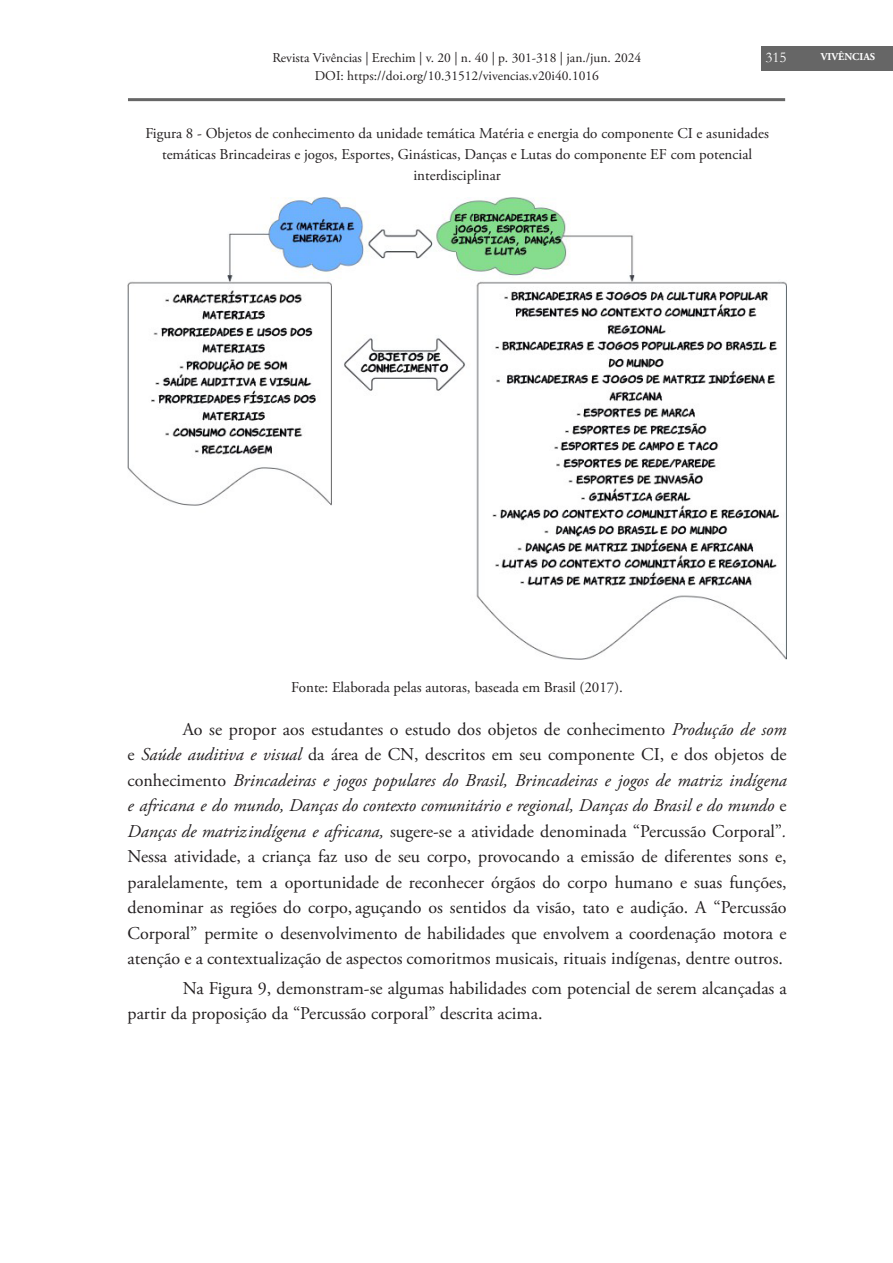
<style>
.page{position:relative;width:893px;height:1263px;background:#fff}
.page>*{position:absolute;margin:0;border:0;box-sizing:border-box;transform-origin:0 0}
.TEXTO_NORMAL{font:18px/25.5px "Adobe Garamond Pro";color:#231f20;text-align:justify}
.Tabela{font:15px/21px "Adobe Garamond Pro";color:#231f20;text-align:center}
.t1{font:15px "Garamond";color:#fff}
.t2{font:13.5px "Adobe Garamond Pro";color:#231f20}
.t3{font:700 10.5px "Adobe Garamond Pro";color:#fff}
.s1{font-style:italic}
</style>
<div class="page">
<div style="left:761px;top:46px;width:132px;height:25px;background:#666"></div>
<hr style="left:128px;top:98px;width:657px;height:3px;background:#666">
<img style="left:128px;top:197px;width:659px;height:462px">
<p class="t2" style="left:272px;top:49px;width:370px">Revista Vivências | Erechim | v. 20 | n. 40 | p. 301-318 | jan./jun. 2024</p>
<p class="t1" style="left:766px;top:47px;width:23px">315</p>
<p class="t2" style="left:315px;top:67px;width:286px">DOI: https://doi.org/10.31512/vivencias.v20i40.1016</p>
<p class="Tabela" style="left:145px;top:124px;width:625px">Figura 8 - Objetos de conhecimento da unidade temática Matéria e energia do componente CI e as unidades temáticas Brincadeiras e jogos, Esportes, Ginásticas, Danças e Lutas do componente EF com potencial interdisciplinar</p>
<p class="t3" style="left:821px;top:50px;width:56px">VIVÊNCIAS</p>
<p class="Tabela" style="left:291px;top:677px;width:333px">Fonte: Elaborada pelas autoras, baseada em Brasil (2017).</p>
<p class="TEXTO_NORMAL" style="left:128px;top:717px;width:661px;text-indent:55px">Ao se propor aos estudantes o estudo dos objetos de conhecimento <span class="s1">Produção de som </span>e <span class="s1">Saúde auditiva e visual</span> da área de CN, descritos em seu componente CI, e dos objetos de conhecimento <span class="s1">Brincadeiras e jogos populares do Brasil, Brincadeiras e jogos de matriz indígena e africana e do mundo, Danças do contexto comunitário e regional, Danças do Brasil e do mundo</span> e <span class="s1">Danças de matriz indígena e africana,</span> sugere-se a atividade denominada “Percussão Corporal”<span class="s1">.<br></span>Nessa atividade, a criança faz uso de seu corpo, provocando a emissão de diferentes sons e, paralelamente, tem a oportunidade de reconhecer órgãos do corpo humano e suas funções, denominar as regiões do corpo, aguçando os sentidos da visão, tato e audição. A “Percussão Corporal” permite o desenvolvimento de habilidades que envolvem a coordenação motora e atenção e a contextualização de aspectos como ritmos musicais, rituais indígenas, dentre outros.</p>
<p class="TEXTO_NORMAL" style="left:128px;top:976px;width:661px;text-indent:55px">Na Figura 9, demonstram-se algumas habilidades com potencial de serem alcançadas a partir da proposição da “Percussão corporal” descrita acima.</p>
</div>
